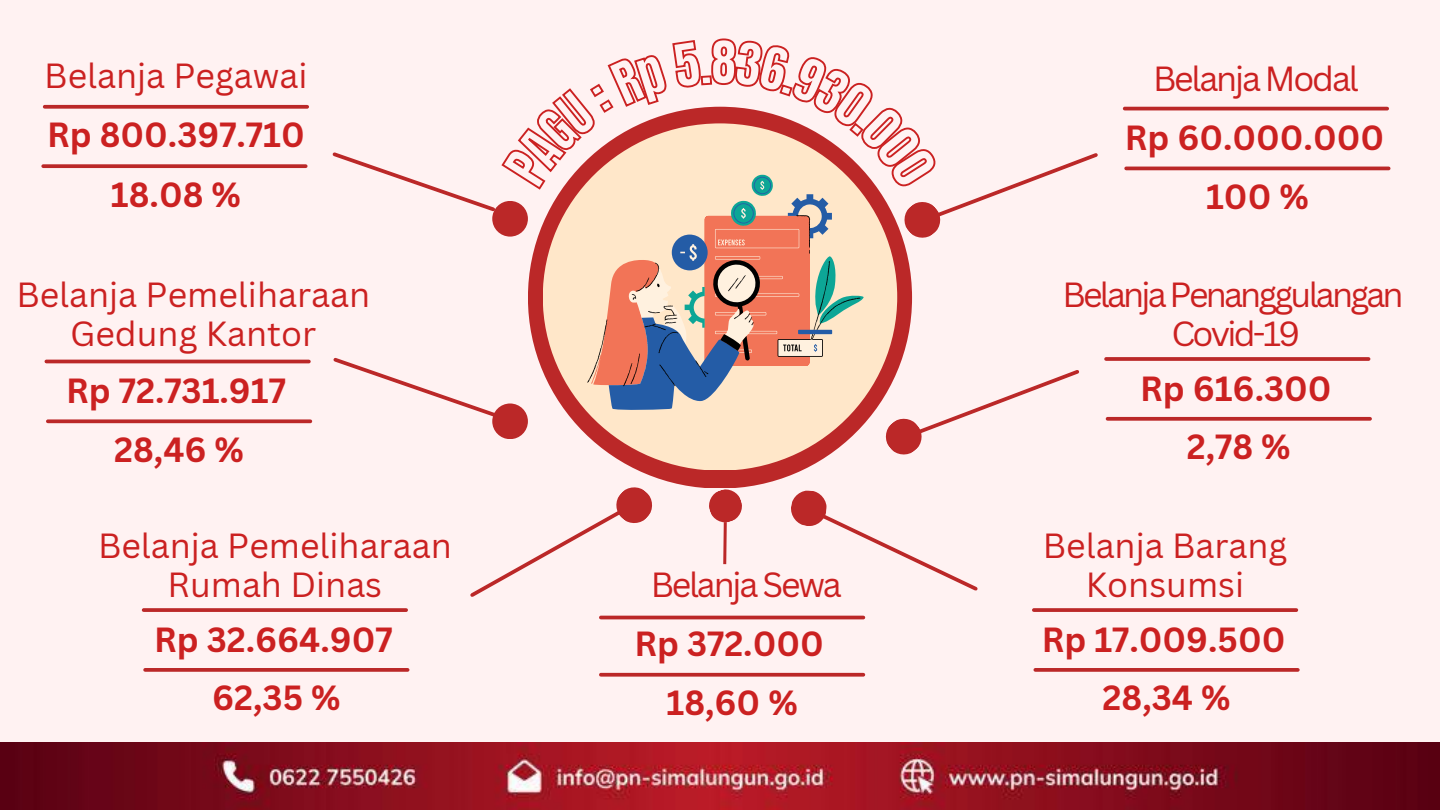
<style>
.page{position:relative;width:1440px;height:810px;background:#fff2f2}
.page>*{position:absolute;margin:0;border:0;box-sizing:border-box;transform-origin:0 0}
.t1{font:700 34px/58.7px "Canva Sans";color:#cb2121;text-align:center}
.t2{font:34px/38.2px "Canva Sans";color:#cb2121;text-align:center}
.t3{font:34px/38.2px "Canva Sans";letter-spacing:-.08em;color:#cb2121;text-align:center}
.t4{font:34px "Canva Sans";letter-spacing:-.065em;color:#cb2121}
</style>
<div class="page">
<img style="left:0;top:743px;width:1440px;height:67px">
<svg style="left:614px;top:457px;width:212px;height:13px;background:#e19486"></svg>
<svg style="left:43px;top:164px;width:263px;height:4px"></svg>
<svg style="left:45px;top:105px;width:262px;height:4px"></svg>
<svg style="left:48px;top:419px;width:262px;height:4px"></svg>
<hr style="left:46px;top:360px;width:263px;height:3px;background:#bb2828">
<svg style="left:145px;top:668px;width:263px;height:4px"></svg>
<svg style="left:144px;top:608px;width:262px;height:4px"></svg>
<svg style="left:470px;top:487px;width:182px;height:110px"></svg>
<svg style="left:707px;top:487px;width:37px;height:78px"></svg>
<svg style="left:601px;top:673px;width:262px;height:4px"></svg>
<hr style="left:601px;top:616px;width:262px;height:3px;background:#bb2828">
<svg style="left:1035px;top:668px;width:263px;height:4px"></svg>
<svg style="left:1034px;top:608px;width:262px;height:4px"></svg>
<svg style="left:791px;top:490px;width:187px;height:101px"></svg>
<svg style="left:1108px;top:417px;width:262px;height:4px"></svg>
<svg style="left:1106px;top:357px;width:263px;height:4px"></svg>
<hr style="left:1126px;top:167px;width:263px;height:3px;background:#bb2828">
<hr style="left:1125px;top:107px;width:262px;height:3px;background:#bb2828">
<svg style="left:332px;top:38px;width:766px;height:419px"></svg>
<p class="t2" style="left:44px;top:55px;width:265px">Belanja Pegawai</p>
<p class="t1" style="left:47px;top:104px;width:259px;line-height:59.4px">Rp 800.397.710<br>18.08 %</p>
<p class="t2" style="left:16px;top:275px;width:355px">Belanja Pemeliharaan<br>Gedung Kantor</p>
<p class="t1" style="left:66px;top:361px;width:221px">Rp 72.731.917<br>28,46 %</p>
<p class="t2" style="left:98px;top:526px;width:355px">Belanja Pemeliharaan<br>Rumah Dinas</p>
<p class="t1" style="left:154px;top:609px;width:240px">Rp 32.664.907<br>62,35 %</p>
<p class="t4" style="left:651px;top:560px;width:193px">Belanja Sewa</p>
<p class="t1" style="left:634px;top:614px;width:191px">Rp 372.000<br>18,60 %</p>
<p class="t4" style="left:1153px;top:54px;width:207px">Belanja Modal</p>
<p class="t1" style="left:1125px;top:108px;width:261px">Rp 60.000.000<br>100 %</p>
<p class="t3" style="left:1062px;top:275px;width:343px">Belanja Penanggulangan<br>Covid-19</p>
<p class="t1" style="left:1140px;top:358px;width:193px">Rp 616.300<br>2,78 %</p>
<p class="t2" style="left:1043px;top:526px;width:246px">Belanja Barang<br>Konsumsi</p>
<p class="t1" style="left:1042px;top:609px;width:245px">Rp 17.009.500<br>28,34 %</p>
</div>
